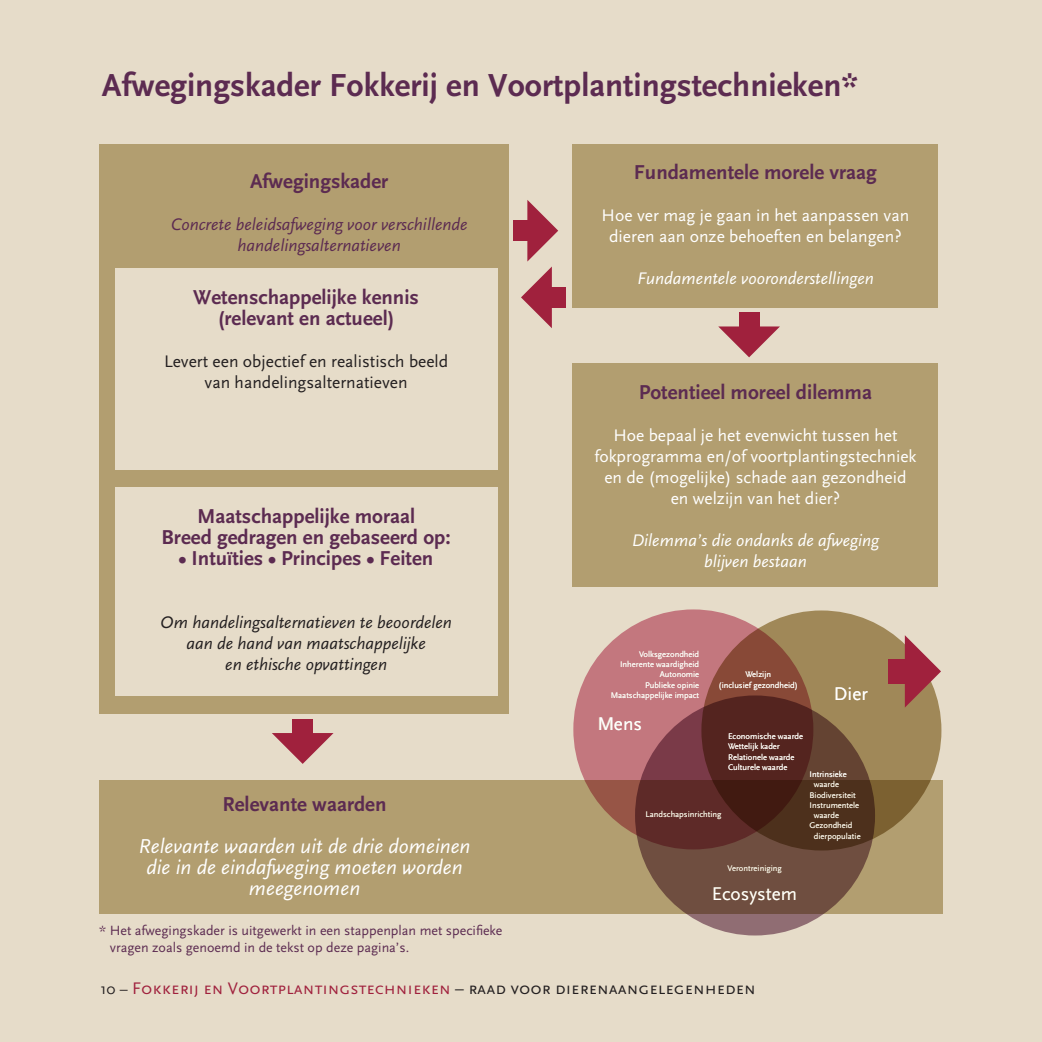
<style>
.page{position:relative;width:1042px;height:1042px;background:#e6dcc9}
.page>*{position:absolute;margin:0;border:0;box-sizing:border-box;transform-origin:0 0}
.t1{font:700 33.25px "Scala Sans";color:#5c2b51}
.t2{font:700 21px/21px "Scala Sans";color:#5c2b51;text-align:center}
.t3{font:italic 21px/21px "Scala Sans";color:#fff;text-align:center}
.t4{font:19.25px "Scala Sans";color:#fff}
.t5{font:17.5px/21px "Scala Sans";color:#fff;text-align:center}
.t6{font:italic 17.5px/21px "Scala Sans";color:#231f20;text-align:center}
.t7{font:italic 17.5px/21px "Scala Sans";color:#fff;text-align:center}
.t8{font:17.5px "Scala Sans Caps";color:#a0213d}
.t9{font:italic 17.5px/21px "Scala Sans";color:#5c2b51;text-align:center}
.t10{font:17.5px/21px "Scala Sans";color:#231f20;text-align:center}
.t11{font:14px/17.5px "Scala Sans";color:#5c2b51}
.t12{font:8.58px/10.3px "Scala Sans";color:#fff;text-align:right}
.s1{font-family:"Scala Sans";font-size:15.75px;color:#231f20}
.s2{color:#231f20}
</style>
<div class="page">
<div style="left:99px;top:144px;width:409px;height:569px;background:#b29e70"></div>
<div style="left:115px;top:487px;width:382px;height:209px;background:#e6dcc9"></div>
<div style="left:115px;top:268px;width:382px;height:202px;background:#e6dcc9"></div>
<div style="left:99px;top:780px;width:844px;height:134px;background:#b29e70"></div>
<div style="left:572px;top:144px;width:366px;height:164px;background:#b29e70"></div>
<div style="left:572px;top:364px;width:366px;height:223px;background:#b29e70"></div>
<svg style="left:272px;top:733px;width:61px;height:31px"></svg>
<div style="left:292px;top:719px;width:21px;height:28px;background:#a0213d"></div>
<svg style="left:718px;top:326px;width:62px;height:31px"></svg>
<div style="left:739px;top:312px;width:20px;height:29px;background:#a0213d"></div>
<div style="left:513px;top:220px;width:29px;height:21px;background:#a0213d"></div>
<svg style="left:521px;top:200px;width:37px;height:128px"></svg>
<div style="left:537px;top:287px;width:29px;height:21px;background:#a0213d"></div>
<svg style="left:573px;top:609px;width:240px;height:240px;background:#bf7479"></svg>
<svg style="left:701px;top:610px;width:240px;height:240px;background:#98784e"></svg>
<svg style="left:635px;top:695px;width:240px;height:240px;background:#613930"></svg>
<svg style="left:905px;top:635px;width:36px;height:72px"></svg>
<div style="left:888px;top:659px;width:33px;height:24px;background:#a0213d"></div>
<h1 class="t1" style="left:102px;top:68px;width:757px">Afwegingskader Fokkerij en Voortplantingstechnieken*</h1>
<h2 class="t2" style="left:250px;top:171px;width:140px">Afwegingskader</h2>
<h3 class="t9" style="left:171px;top:214px;width:298px">Concrete beleidsafweging voor verschillende handelingsalternatieven</h3>
<h2 class="t2" style="left:193px;top:287px;width:227px">Wetenschappelijke kennis (relevant en actueel)</h2>
<h3 class="t10" style="left:164px;top:351px;width:286px">Levert een objectief en realistisch beeld van handelingsalternatieven</h3>
<h2 class="t2" style="left:161px;top:506px;width:291px">Maatschappelijke moraal<br>Breed gedragen en gebaseerd op:</h2>
<h2 class="t2" style="left:179px;top:548px;width:256px">• Intuïties • Principes • Feiten</h2>
<h3 class="t6" style="left:160px;top:612px;width:293px">Om handelingsalternatieven te beoordelen aan de hand van maatschappelijke<br>en ethische opvattingen</h3>
<h2 class="t2" style="left:223px;top:794px;width:165px">Relevante waarden</h2>
<h2 class="t3" style="left:139px;top:835px;width:333px">Relevante waarden uit de drie domeinen die in de eindafweging moeten worden meegenomen</h2>
<h3 class="t11" style="left:110px;top:921px;width:394px;text-indent:-10px">* Het afwegingskader is uitgewerkt in een stappenplan met specifieke vragen zoals genoemd in de tekst op deze pagina’s.</h3>
<h2 class="t2" style="left:634px;top:162px;width:244px">Fundamentele morele vraag</h2>
<h3 class="t5" style="left:602px;top:205px;width:309px">Hoe ver mag je gaan in het aanpassen van dieren aan onze behoeften en belangen?</h3>
<h3 class="t7" style="left:637px;top:268px;width:238px">Fundamentele vooronderstellingen</h3>
<h2 class="t2" style="left:639px;top:382px;width:235px">Potentieel moreel dilemma</h2>
<h3 class="t5" style="left:594px;top:425px;width:323px">Hoe bepaal je het evenwicht tussen het fokprogramma en/of voortplantingstechniek en de (mogelijke) schade aan gezondheid en welzijn van het dier?</h3>
<h3 class="t7" style="left:632px;top:530px;width:249px">Dilemma’s die ondanks de afweging blijven bestaan</h3>
<p class="t12" style="left:611px;top:649px;width:90px">Volksgezondheid<br>Inherente waardigheid<br>Autonomie<br>Publieke opinie<br>Maatschappelijke impact</p>
<h3 class="t4" style="left:597px;top:713px;width:46px">Mens</h3>
<p class="t12" style="left:718px;top:669px;width:81px;text-align:center">Welzijn<br>(inclusief gezondheid)</p>
<h3 class="t4" style="left:834px;top:683px;width:35px">Dier</h3>
<p class="t12" style="left:728px;top:731px;width:77px;text-align:left">Economische waarde<br>Wettelijk kader<br>Relationele waarde<br>Culturele waarde</p>
<p class="t12" style="left:809px;top:769px;width:39px">Intrinsieke</p>
<p class="t12" style="left:814px;top:779px;width:27px">waarde</p>
<p class="t12" style="left:809px;top:790px;width:48px">Biodiversiteit</p>
<p class="t12" style="left:809px;top:800px;width:51px">Instrumentele</p>
<p class="t12" style="left:814px;top:810px;width:27px">waarde</p>
<p class="t12" style="left:809px;top:820px;width:45px">Gezondheid</p>
<p class="t12" style="left:814px;top:831px;width:48px">dierpopulatie</p>
<p class="t12" style="left:645px;top:809px;width:78px">Landschapsinrichting</p>
<p class="t12" style="left:727px;top:863px;width:56px">Verontreiniging</p>
<h3 class="t4" style="left:712px;top:883px;width:87px">Ecosystem</h3>
<h3 class="t8" style="left:100px;top:979px;width:657px"><span class="s1">10 –</span> Fokkerij en Voortplantingstechnieken <span class="s2">– raad voor dierenaangelegenheden</span></h3>
</div>
